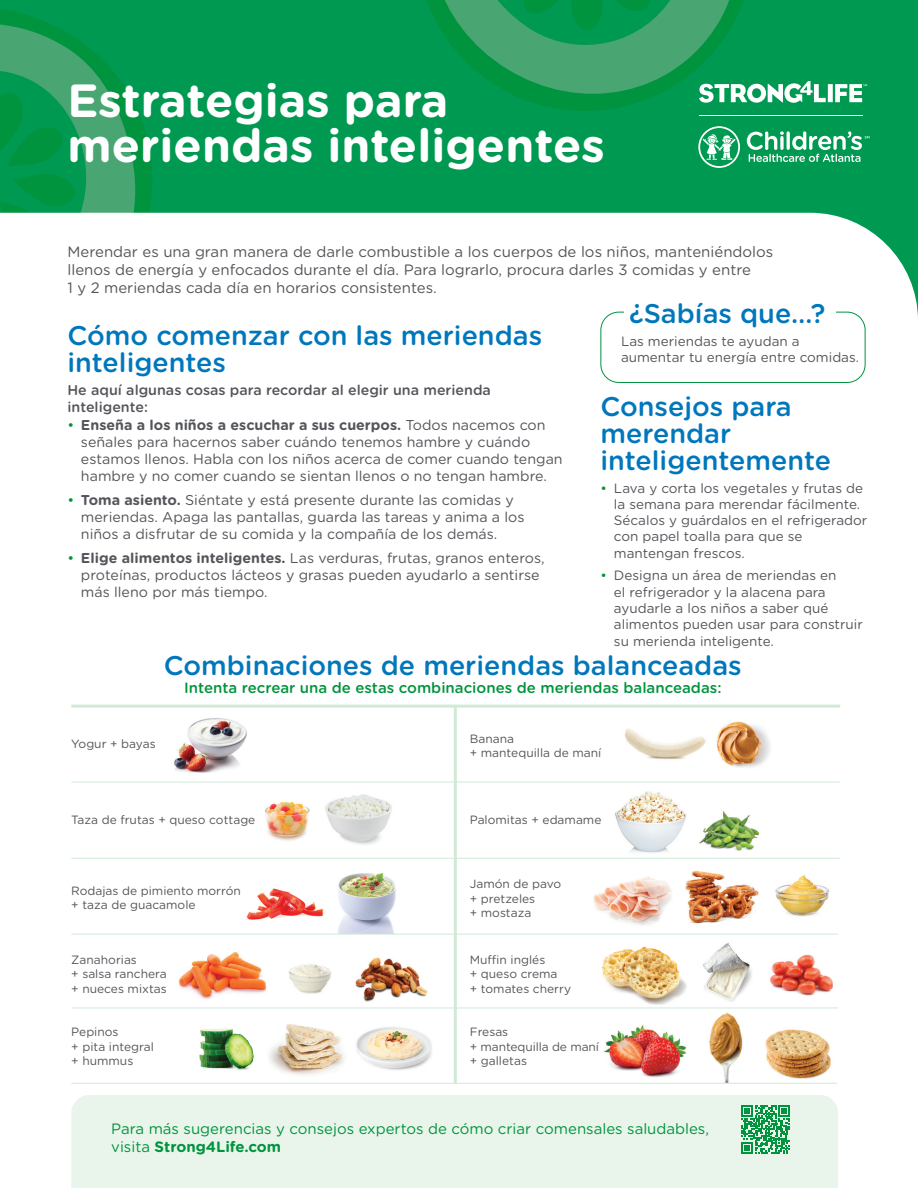
<style>
.page{position:relative;width:918px;height:1188px;background:#fff}
.page>*{position:absolute;margin:0;border:0;box-sizing:border-box;transform-origin:0 0}
.t1{font:700 46.5px/45px "Gotham Rounded";color:#fff}
.t2{font:500 27px/27px "Gotham Rounded";color:#0077bc}
.t3{font:15px/18px "Gotham Rounded";color:#53555a}
.t4{font:15px/18px "Gotham Rounded";color:#00943d}
.t5{font:500 15px "Gotham Rounded";color:#00943d}
.t6{font:14.25px/17.1px "Gotham Rounded";color:#53555a}
.t7{font:500 14.25px/17.1px "Gotham Rounded";color:#53555a}
.t8{font:13.5px/16.2px "Gotham Rounded";color:#53555a}
.t9{font:12px/14.4px "Gotham Rounded";color:#53555a}
.s1{color:#00943d}
.s2{font-weight:700}
</style>
<div class="page">
<hr style="left:454px;top:706px;width:3px;height:378px;background:#d0ead6">
<img style="left:765px;top:1029px;width:66px;height:50px">
<img style="left:702px;top:1007px;width:44px;height:76px">
<img style="left:604px;top:1025px;width:83px;height:52px">
<img style="left:261px;top:1007px;width:89px;height:68px">
<img style="left:601px;top:946px;width:86px;height:59px">
<img style="left:338px;top:873px;width:58px;height:60px">
<img style="left:246px;top:888px;width:78px;height:32px">
<img style="left:264px;top:801px;width:46px;height:40px">
<img style="left:325px;top:794px;width:67px;height:51px">
<img style="left:625px;top:728px;width:81px;height:31px">
<img style="left:716px;top:721px;width:54px;height:47px">
<div style="left:0;top:0;width:918px;height:298px;background:#009951"></div>
<svg style="left:140px;top:118px;width:36px;height:95px"></svg>
<svg style="left:0;top:9px;width:140px;height:204px"></svg>
<div style="left:0;top:213px;width:918px;height:170px;background:#fff"></div>
<div style="left:828px;top:84px;width:5px;height:18px;background:#fff"></div>
<svg style="left:427px;top:0;width:399px;height:111px"></svg>
<svg style="left:835px;top:84px;width:32px;height:18px"></svg>
<hr style="left:699px;top:116px;width:163px;height:1px;background:#fff">
<svg style="left:747px;top:131px;width:122px;height:31px"></svg>
<svg style="left:698px;top:126px;width:42px;height:42px"></svg>
<img style="left:174px;top:718px;width:73px;height:55px">
<div style="left:600px;top:312px;width:266px;height:71px;border:1px solid #00943d;border-radius:18px"></div>
<div style="left:624px;top:299px;width:212px;height:36px;background:#fff"></div>
<img style="left:355px;top:957px;width:73px;height:45px">
<img style="left:178px;top:951px;width:89px;height:48px">
<img style="left:289px;top:963px;width:42px;height:31px">
<img style="left:594px;top:876px;width:78px;height:49px">
<img style="left:685px;top:870px;width:74px;height:54px">
<img style="left:775px;top:874px;width:54px;height:43px">
<img style="left:608px;top:791px;width:84px;height:67px">
<img style="left:698px;top:810px;width:61px;height:41px">
<img style="left:703px;top:942px;width:49px;height:60px">
<img style="left:770px;top:954px;width:63px;height:42px">
<img style="left:199px;top:1023px;width:63px;height:50px">
<img style="left:356px;top:1027px;width:76px;height:43px">
<div style="left:71px;top:1095px;width:767px;height:93px;background:#e9f5eb"></div>
<hr style="left:71px;top:858px;width:769px;height:1px;background:#d0ead6">
<hr style="left:71px;top:934px;width:767px;height:1px;background:#d0ead6">
<hr style="left:71px;top:1008px;width:767px;height:1px;background:#d0ead6">
<hr style="left:71px;top:1083px;width:766px;height:1px;background:#d0ead6">
<hr style="left:71px;top:782px;width:769px;height:1px;background:#d0ead6">
<hr style="left:71px;top:705px;width:769px;height:3px;background:#d0ead6">
<svg style="left:741px;top:1105px;width:49px;height:49px;background:#52b67b"></svg>
<h1 class="t1" style="left:68px;top:76px;width:539px">Estrategias para meriendas inteligentes</h1>
<p class="t3" style="left:68px;top:242px;width:707px">Merendar es una gran manera de darle combustible a los cuerpos de los niños, manteniéndolos llenos de energía y enfocados durante el día. Para lograrlo, procura darles 3 comidas y entre<br>1 y 2 meriendas cada día en horarios consistentes.</p>
<h2 class="t2" style="left:68px;top:320px;width:476px">Cómo comenzar con las meriendas inteligentes</h2>
<p class="t7" style="left:68px;top:381px;width:425px">He aquí algunas cosas para recordar al elegir una merienda inteligente:</p>
<p class="t6" style="left:81px;top:415px;width:483px;text-indent:-13px"><span class="s1">•</span> <span class="s2">Enseña a los niños a escuchar a sus cuerpos.</span> Todos nacemos con señales para hacernos saber cuándo tenemos hambre y cuándo estamos llenos. Habla con los niños acerca de comer cuando tengan hambre y no comer cuando se sientan llenos o no tengan hambre.</p>
<p class="t6" style="left:81px;top:490px;width:445px;text-indent:-13px"><span class="s1">•</span> <span class="s2">Toma asiento.</span> Siéntate y está presente durante las comidas y meriendas. Apaga las pantallas, guarda las tareas y anima a los niños a disfrutar de su comida y la compañía de los demás.</p>
<p class="t6" style="left:81px;top:549px;width:465px;text-indent:-13px"><span class="s1">•</span> <span class="s2">Elige alimentos inteligentes.</span> Las verduras, frutas, granos enteros, proteínas, productos lácteos y grasas pueden ayudarlo a sentirse más lleno por más tiempo.</p>
<h2 class="t2" style="left:629px;top:299px;width:198px">¿Sabías que…?</h2>
<p class="t8" style="left:621px;top:332px;width:240px">Las meriendas te ayudan a aumentar tu energía entre comidas.</p>
<h2 class="t2" style="left:600px;top:392px;width:232px">Consejos para merendar inteligentemente</h2>
<p class="t8" style="left:614px;top:479px;width:255px;text-indent:-14px"><span class="s1">•</span> Lava y corta los vegetales y frutas de la semana para merendar fácilmente.<br>Sécalos y guárdalos en el refrigerador con papel toalla para que se mantengan frescos.</p>
<p class="t8" style="left:614px;top:567px;width:250px;text-indent:-14px"><span class="s1">•</span> Designa un área de meriendas en<br>el refrigerador y la alacena para ayudarle a los niños a saber qué alimentos pueden usar para construir su merienda inteligente.</p>
<h2 class="t2" style="left:164px;top:651px;width:579px">Combinaciones de meriendas balanceadas</h2>
<p class="t5" style="left:184px;top:677px;width:539px">Intenta recrear una de estas combinaciones de meriendas balanceadas:</p>
<p class="t9" style="left:71px;top:736px;width:86px">Yogur + bayas</p>
<p class="t9" style="left:470px;top:731px;width:133px">Banana<br>+ mantequilla de maní</p>
<p class="t9" style="left:71px;top:812px;width:186px">Taza de frutas + queso cottage</p>
<p class="t9" style="left:470px;top:812px;width:133px">Palomitas + edamame</p>
<p class="t9" style="left:71px;top:883px;width:171px">Rodajas de pimiento morrón + taza de guacamole</p>
<p class="t9" style="left:470px;top:876px;width:93px">Jamón de pavo + pretzeles<br>+ mostaza</p>
<p class="t9" style="left:71px;top:952px;width:97px">Zanahorias<br>+ salsa ranchera + nueces mixtas</p>
<p class="t9" style="left:470px;top:952px;width:103px">Muffin inglés<br>+ queso crema<br>+ tomates cherry</p>
<p class="t9" style="left:470px;top:1025px;width:131px">Fresas<br>+ mantequilla de maní + galletas</p>
<p class="t9" style="left:71px;top:1025px;width:84px">Pepinos<br>+ pita integral + hummus</p>
<p class="t4" style="left:111px;top:1119px;width:599px">Para más sugerencias y consejos expertos de cómo criar comensales saludables, visita <span class="s2">Strong4Life.com</span></p>
</div>
